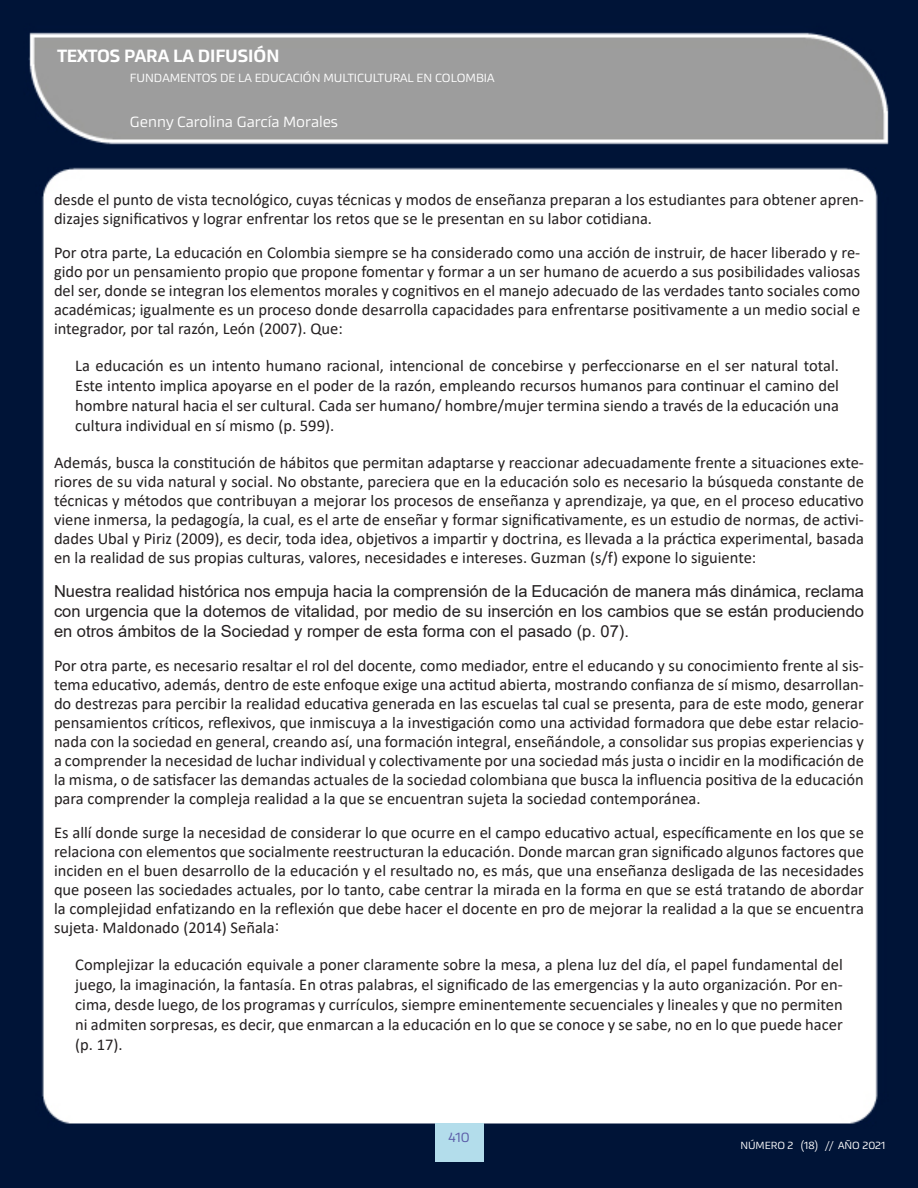
<style>
.page{position:relative;width:918px;height:1188px;background:#fff}
.page>*{position:absolute;margin:0;border:0;box-sizing:border-box;transform-origin:0 0}
.t1{font:500 18px "Akceler A";color:#fff}
.t2{font:16.5px/18.9px "Calibri";color:#231f20;text-align:justify}
.No_Spacing{font:16.5px/19.8px "Arial";color:#231f20;text-align:justify}
.t3{font:15px "Akceler A";color:#fff}
.t4{font:13.5px "Akceler A";color:#5c5ea9}
.t5{font:12px "Akceler A";color:#fff}
.t6{font:10.5px "Akceler A";color:#fff}
</style>
<div class="page">
<img style="left:0;top:0;width:918px;height:1188px">
<div style="left:435px;top:1123px;width:48px;height:39px;background:#b3ddeb"></div>
<p class="t1" style="left:57px;top:42px;width:224px">TEXTOS PARA LA DIFUSIÓN</p>
<p class="t5" style="left:130px;top:69px;width:366px">FUNDAMENTOS DE LA EDUCACIÓN MULTICULTURAL EN COLOMBIA</p>
<p class="t3" style="left:130px;top:110px;width:210px">Genny Carolina García Morales</p>
<p class="t2" style="left:54px;top:189px;width:811px">desde el punto de vista tecnológico, cuyas técnicas y modos de enseñanza preparan a los estudiantes para obtener apren&shy;dizajes significativos y lograr enfrentar los retos que se le presentan en su labor cotidiana.</p>
<p class="t2" style="left:54px;top:242px;width:808px">Por otra parte, La educación en Colombia siempre se ha considerado como una acción de instruir, de hacer liberado y re&shy;gido por un pensamiento propio que propone fomentar y formar a un ser humano de acuerdo a sus posibilidades valiosas del ser, donde se integran los elementos morales y cognitivos en el manejo adecuado de las verdades tanto sociales como académicas; igualmente es un proceso donde desarrolla capacidades para enfrentarse positivamente a un medio social e integrador, por tal razón, León (2007). Que:</p>
<p class="t2" style="left:75px;top:356px;width:765px;line-height:19.8px">La educación es un intento humano racional, intencional de concebirse y perfeccionarse en el ser natural total.<br>Este intento implica apoyarse en el poder de la razón, empleando recursos humanos para continuar el camino del hombre natural hacia el ser cultural. Cada ser humano/ hombre/mujer termina siendo a través de la educación una cultura individual en sí mismo (p. 599).</p>
<p class="t2" style="left:54px;top:452px;width:812px">Además, busca la constitución de hábitos que permitan adaptarse y reaccionar adecuadamente frente a situaciones exte&shy;riores de su vida natural y social. No obstante, pareciera que en la educación solo es necesario la búsqueda constante de técnicas y métodos que contribuyan a mejorar los procesos de enseñanza y aprendizaje, ya que, en el proceso educativo viene inmersa, la pedagogía, la cual, es el arte de enseñar y formar significativamente, es un estudio de normas, de activi&shy;dades Ubal y Piriz (2009), es decir, toda idea, objetivos a impartir y doctrina, es llevada a la práctica experimental, basada en la realidad de sus propias culturas, valores, necesidades e intereses. Guzman (s/f) expone lo siguiente:</p>
<p class="No_Spacing" style="left:54px;top:582px;width:812px">Nuestra realidad histórica nos empuja hacia la comprensión de la Educación de manera más dinámica, reclama con urgencia que la dotemos de vitalidad, por medio de su inserción en los cambios que se están produciendo en otros ámbitos de la Sociedad y romper de esta forma con el pasado (p. 07).</p>
<p class="t2" style="left:54px;top:656px;width:812px">Por otra parte, es necesario resaltar el rol del docente, como mediador, entre el educando y su conocimiento frente al sis&shy;tema educativo, además, dentro de este enfoque exige una actitud abierta, mostrando confianza de sí mismo, desarrollan&shy;do destrezas para percibir la realidad educativa generada en las escuelas tal cual se presenta, para de este modo, generar pensamientos críticos, reflexivos, que inmiscuya a la investigación como una actividad formadora que debe estar relacio&shy;nada con la sociedad en general, creando así, una formación integral, enseñándole, a consolidar sus propias experiencias y a comprender la necesidad de luchar individual y colectivamente por una sociedad más justa o incidir en la modificación de la misma, o de satisfacer las demandas actuales de la sociedad colombiana que busca la influencia positiva de la educación para comprender la compleja realidad a la que se encuentran sujeta la sociedad contemporánea.</p>
<p class="t2" style="left:54px;top:822px;width:812px">Es allí donde surge la necesidad de considerar lo que ocurre en el campo educativo actual, específicamente en los que se relaciona con elementos que socialmente reestructuran la educación. Donde marcan gran significado algunos factores que inciden en el buen desarrollo de la educación y el resultado no, es más, que una enseñanza desligada de las necesidades que poseen las sociedades actuales, por lo tanto, cabe centrar la mirada en la forma en que se está tratando de abordar la complejidad enfatizando en la reflexión que debe hacer el docente en pro de mejorar la realidad a la que se encuentra sujeta. Maldonado (2014) Señala:</p>
<p class="t2" style="left:75px;top:955px;width:769px;line-height:19.8px">Complejizar la educación equivale a poner claramente sobre la mesa, a plena luz del día, el papel fundamental del juego, la imaginación, la fantasía. En otras palabras, el significado de las emergencias y la auto organización. Por en&shy;cima, desde luego, de los programas y currículos, siempre eminentemente secuenciales y lineales y que no permiten ni admiten sorpresas, es decir, que enmarcan a la educación en lo que se conoce y se sabe, no en lo que puede hacer (p. 17).</p>
<p class="t4" style="left:448px;top:1127px;width:23px">410</p>
<p class="t6" style="left:740px;top:1138px;width:146px">NÚMERO 2 (18) // AÑO 2021</p>
</div>
